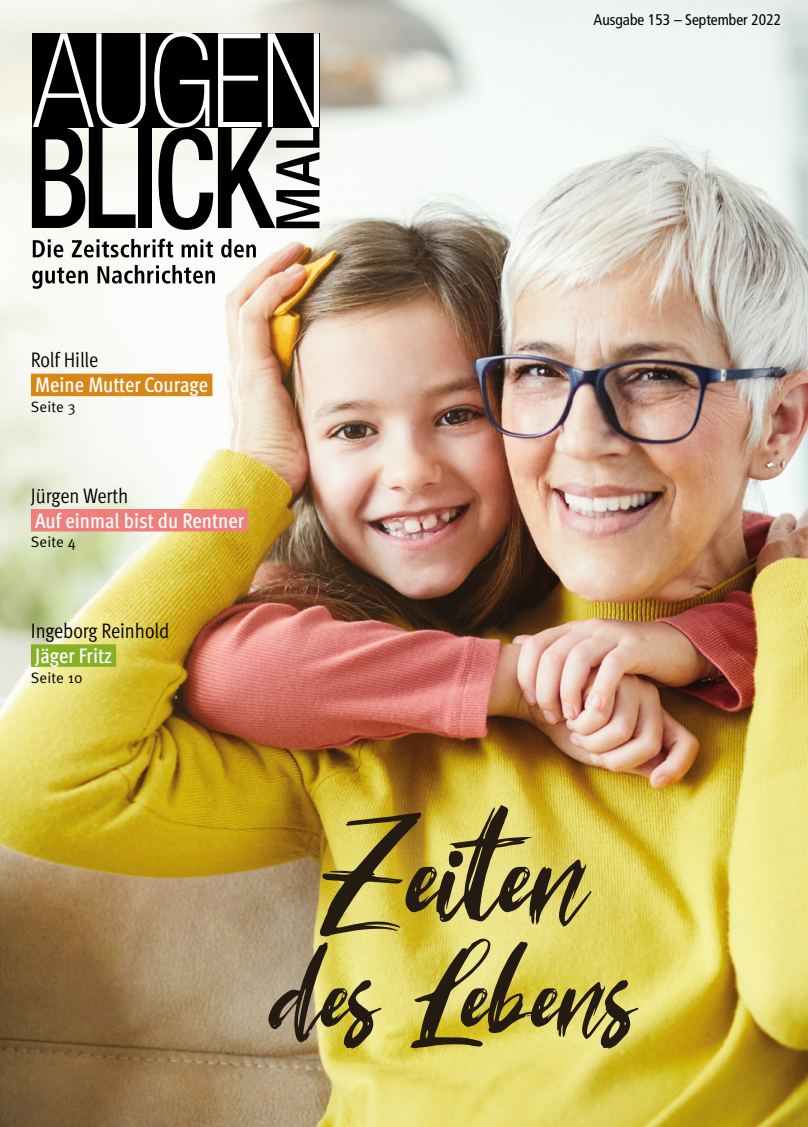
<style>
.page{position:relative;width:808px;height:1127px;background:#fff}
.page>*{position:absolute;margin:0;border:0;box-sizing:border-box;transform-origin:0 0}
.t1{font:172.05px "Striverx";color:#231a12;scale:.95 1}
.t2{font:146.25px "Striverx";color:#231a12;scale:.95 1}
.t3{font:500 21px "Meta Cond";color:#fff}
.t4{font:21px "Meta Cond Normal";letter-spacing:-.005em;color:#000}
.t5{font:condensed 15.45px "Frutiger";color:#000}
.t6{font:15px "Meta Normal";letter-spacing:.01em;color:#000}
</style>
<div class="page">
<img style="left:0;top:0;width:808px;height:1127px">
<div style="left:32px;top:33px;width:287px;height:94px;background:#000"></div>
<svg style="left:33px;top:239px;width:30px;height:18px"></svg>
<svg style="left:72px;top:239px;width:101px;height:18px"></svg>
<svg style="left:182px;top:239px;width:31px;height:18px"></svg>
<svg style="left:221px;top:239px;width:35px;height:18px"></svg>
<svg style="left:32px;top:267px;width:56px;height:22px"></svg>
<svg style="left:98px;top:265px;width:117px;height:19px"></svg>
<svg style="left:32px;top:33px;width:114px;height:195px"></svg>
<div style="left:138px;top:127px;width:14px;height:101px;background:#000"></div>
<svg style="left:154px;top:32px;width:165px;height:198px"></svg>
<div style="left:31px;top:374px;width:181px;height:22px;background:#d78718"></div>
<div style="left:31px;top:509px;width:217px;height:22px;background:#ef7f7d"></div>
<div style="left:31px;top:644px;width:85px;height:23px;background:#88b027"></div>
<div style="left:198px;top:736px;width:507px;height:385px;background:#fff;opacity:.18"></div>
<p class="t5" style="left:593px;top:11px;width:189px">Ausgabe 153 – September 2022</p>
<p class="t4" style="left:31px;top:348px;width:69px">Rolf Hille</p>
<p class="t3" style="left:35px;top:373px;width:174px">Meine Mutter Courage</p>
<p class="t6" style="left:31px;top:398px;width:46px">Seite 3</p>
<p class="t4" style="left:31px;top:483px;width:99px">Jürgen Werth</p>
<p class="t3" style="left:35px;top:508px;width:211px">Auf einmal bist du Rentner</p>
<p class="t6" style="left:31px;top:533px;width:46px">Seite 4</p>
<p class="t4" style="left:31px;top:619px;width:140px">Ingeborg Reinhold</p>
<p class="t3" style="left:35px;top:644px;width:78px">Jäger Fritz</p>
<p class="t6" style="left:31px;top:669px;width:53px">Seite 10</p>
<h1 class="t1" style="left:319px;top:770px;width:284px">Zeiten</h1>
<h2 class="t2" style="left:271px;top:906px;width:385px">des Lebens</h2>
</div>
